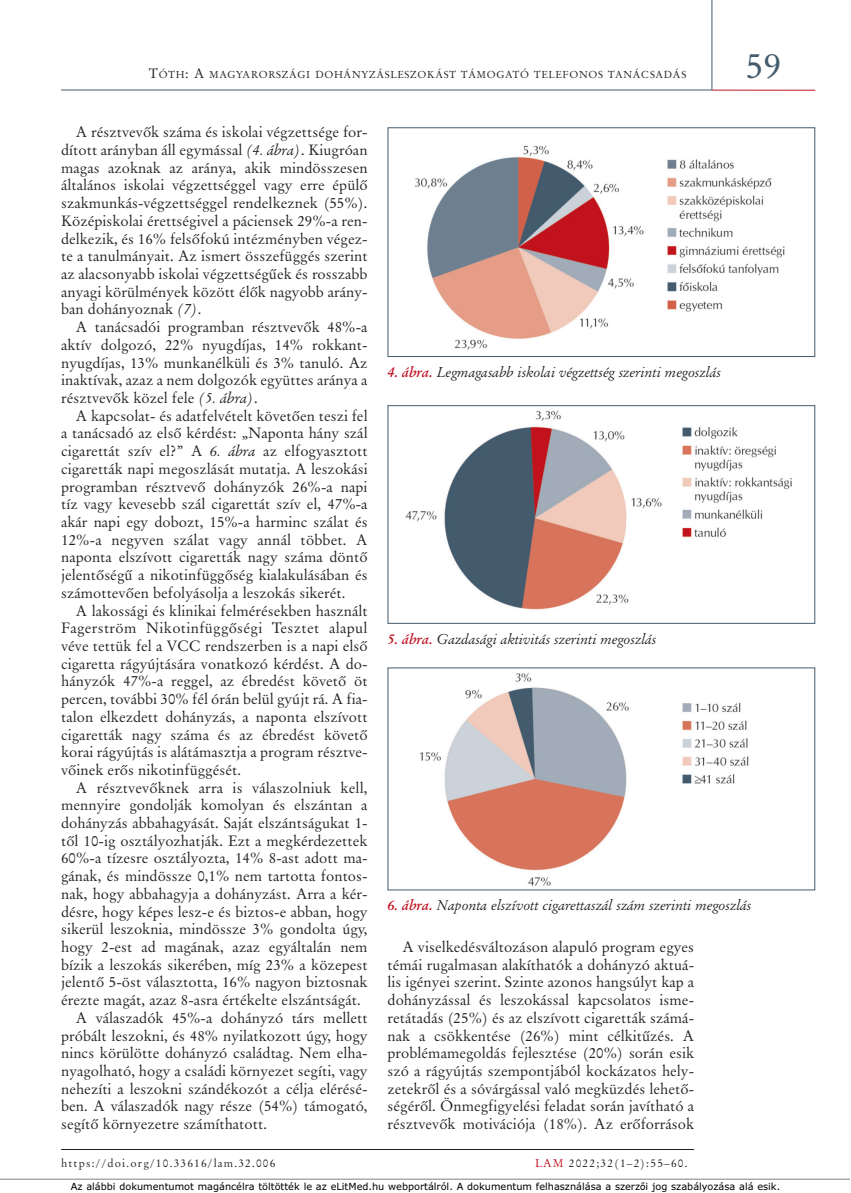
<style>
.page{position:relative;width:851px;height:1193px;background:#fff}
.page>*{position:absolute;margin:0;border:0;box-sizing:border-box;transform-origin:0 0}
.t1{font:36px "Original Garamond HU Normal";color:#435b6d}
.t2{font:15px/17.7px "Original Garamond HU Normal";color:#231f20;text-align:justify}
.t3{font:14.25px "Original Garamond HU Italic";color:#231f20}
.t4{font:11.4px "Original Garamond HU Normal";letter-spacing:.1em;color:#231f20}
.t5{font:10.2px "Original Garamond HU Normal";letter-spacing:.065em;color:#231f20}
.t6{font:9.75px "TT3610 O00";color:#000}
.s1{font-size:13.5px}
.s2{font-family:"Original Garamond HU Italic"}
.s3{font-family:"Original Garamond HU Bold";font-style:italic;color:#c11223}
.s4{color:#c11223}
.s5{font-family:"Gill";font-size:11.7px}
</style>
<div class="page">
<hr style="left:61px;top:1148px;width:632px;height:1px;background:#231f20">
<hr style="left:711px;top:90px;width:103px;height:1px;background:#c11223">
<hr style="left:61px;top:90px;width:650px;height:1px;background:#435b6d">
<hr style="left:711px;top:0;width:1px;height:90px;background:#435b6d">
<img style="left:414px;top:145px;width:371px;height:205px">
<div style="left:387px;top:127px;width:427px;height:230px;border:1px solid #435b6d"></div>
<img style="left:405px;top:410px;width:387px;height:200px">
<div style="left:387px;top:405px;width:427px;height:218px;border:1px solid #435b6d"></div>
<img style="left:419px;top:673px;width:330px;height:213px">
<hr style="left:0;top:1178px;width:849px;height:1px;background:#808080">
<p class="t5" style="left:149px;top:70px;width:538px"><span class="s1">T</span>ÓTH<span class="s1">: A</span> MAGYARORSZÁGI DOHÁNYZÁSLESZOKÁST TÁMOGATÓ TELEFONOS TANÁCSADÁS</p>
<h1 class="t1" style="left:745px;top:50px;width:37px">59</h1>
<p class="t2" style="left:61px;top:124px;width:308px;text-indent:15px">A résztvevôk száma és iskolai végzettsége for&shy;dított arányban áll egymással <span class="s2">(4. ábra)</span>. Kiugróan magas azoknak az aránya, akik mindösszesen általános iskolai végzettséggel vagy erre épülô szakmunkás-végzettséggel rendelkeznek (55%).<br>Középiskolai érettségivel a páciensek 29%-a ren&shy;delkezik, és 16% felsôfokú intézményben végez&shy;te a tanulmányait. Az ismert összefüggés szerint az alacsonyabb iskolai végzettségûek és rosszabb anyagi körülmények között élôk nagyobb arány&shy;ban dohányoznak <span class="s2">(7)</span>.</p>
<p class="t2" style="left:61px;top:319px;width:308px;text-indent:15px">A tanácsadói programban résztvevôk 48%-a aktív dolgozó, 22% nyugdíjas, 14% rokkant&shy;nyugdíjas, 13% munkanélküli és 3% tanuló. Az inaktívak, azaz a nem dolgozók együttes aránya a résztvevôk közel fele <span class="s2">(5. ábra)</span>.</p>
<p class="t2" style="left:61px;top:408px;width:308px;text-indent:15px">A kapcsolat- és adatfelvételt követôen teszi fel a tanácsadó az elsô kérdést: „Naponta hány szál cigarettát szív el?” A <span class="s2">6. ábra</span> az elfogyasztott cigaretták napi megoszlását mutatja. A leszokási programban résztvevô dohányzók 26%-a napi tíz vagy kevesebb szál cigarettát szív el, 47%-a akár napi egy dobozt, 15%-a harminc szálat és 12%-a negyven szálat vagy annál többet. A naponta elszívott cigaretták nagy száma döntô jelentôségû a nikotinfüggôség kialakulásában és számottevôen befolyásolja a leszokás sikerét.</p>
<p class="t2" style="left:61px;top:602px;width:308px;text-indent:15px">A lakossági és klinikai felmérésekben használt Fagerström Nikotinfüggôségi Tesztet alapul véve tettük fel a VCC rendszerben is a napi elsô cigaretta rágyújtására vonatkozó kérdést. A do - hányzók 47%-a reggel, az ébredést követô öt percen, további 30% fél órán belül gyújt rá. A fia&shy;talon elkezdett dohányzás, a naponta elszívott cigaretták nagy száma és az ébredést követô korai rágyújtás is alátámasztja a program résztve&shy;vôinek erôs nikotinfüggését.</p>
<p class="t2" style="left:76px;top:779px;width:293px">A résztvevôknek arra is válaszolniuk kell,</p>
<p class="t2" style="left:61px;top:797px;width:308px">mennyire gondolják komolyan és elszántan a</p>
<p class="t2" style="left:61px;top:815px;width:308px">dohányzás abbahagyását. Saját elszántságukat 1-</p>
<p class="t2" style="left:61px;top:832px;width:308px">tôl 10-ig osztályozhatják. Ezt a megkérdezettek</p>
<p class="t2" style="left:61px;top:850px;width:308px">60%-a tízesre osztályozta, 14% 8-ast adott ma -</p>
<p class="t2" style="left:61px;top:868px;width:308px">gának, és mindössze 0,1% nem tartotta fontos-</p>
<p class="t2" style="left:61px;top:886px;width:308px">nak, hogy abbahagyja a dohányzást. Arra a kér-</p>
<p class="t2" style="left:61px;top:903px;width:308px">désre, hogy képes lesz-e és biztos-e abban, hogy</p>
<p class="t2" style="left:61px;top:921px;width:308px">sikerül leszoknia, mindössze 3% gondolta úgy,</p>
<p class="t2" style="left:61px;top:939px;width:308px">hogy 2-est ad magának, azaz egyáltalán nem</p>
<p class="t2" style="left:61px;top:956px;width:308px">bízik a leszokás sikerében, míg 23% a közepest</p>
<p class="t2" style="left:61px;top:974px;width:308px">jelentô 5-öst választotta, 16% nagyon biztosnak</p>
<p class="t2" style="left:61px;top:992px;width:301px">érezte magát, azaz 8-asra értékelte elszántságát.</p>
<p class="t2" style="left:76px;top:1009px;width:293px">A válaszadók 45%-a dohányzó társ mellett</p>
<p class="t2" style="left:61px;top:1027px;width:308px">próbált leszokni, és 48% nyilatkozott úgy, hogy</p>
<p class="t2" style="left:61px;top:1045px;width:308px">nincs körülötte dohányzó családtag. Nem elha-</p>
<p class="t2" style="left:61px;top:1063px;width:308px">nyagolható, hogy a családi környezet segíti, vagy</p>
<p class="t2" style="left:61px;top:1080px;width:308px">nehezíti a leszokni szándékozót a célja elérésé-</p>
<p class="t2" style="left:61px;top:1098px;width:308px">ben. A válaszadók nagy része (54%) támogató,</p>
<p class="t2" style="left:61px;top:1116px;width:207px">segítô környezetre számíthatott.</p>
<p class="t3" style="left:387px;top:366px;width:335px"><span class="s3">4. ábra.</span> Legmagasabb iskolai végzettség szerinti megoszlás</p>
<p class="t3" style="left:387px;top:632px;width:271px"><span class="s3">5. ábra.</span> Gazdasági aktivitás szerinti megoszlás</p>
<p class="t3" style="left:387px;top:899px;width:365px"><span class="s3">6. ábra.</span> Naponta elszívott cigarettaszál szám szerinti megoszlás</p>
<p class="t2" style="left:387px;top:939px;width:308px;text-indent:15px">A viselkedésváltozáson alapuló program egyes témái rugalmasan alakíthatók a dohányzó aktuá&shy;lis igényei szerint. Szinte azonos hangsúlyt kap a dohányzással és leszokással kapcsolatos isme - retátadás (25%) és az elszívott cigaretták számá&shy;nak a csökkentése (26%) mint célkitûzés. A problémamegoldás fejlesztése (20%) során esik szó a rágyújtás szempontjából kockázatos hely&shy;zetekrôl és a sóvárgással való megküzdés lehetô&shy;ségérôl. Önmegfigyelési feladat során javítható a résztvevôk motivációja (18%). Az erôforrások</p>
<p class="t4" style="left:61px;top:1157px;width:216px">https://doi.org/10.33616/lam.32.006</p>
<p class="t4" style="left:535px;top:1157px;width:154px"><span class="s4">LAM</span> 2022;32(1–2):55–60.</p>
<p class="t6" style="left:71px;top:1182px;width:710px">Az alábbi dokumentumot magáncélra töltötték le az eLitMed.hu webportálról. A dokumentum felhasználása a szerz<span class="s5">ô</span>i jog szabályozása alá esik.</p>
</div>
